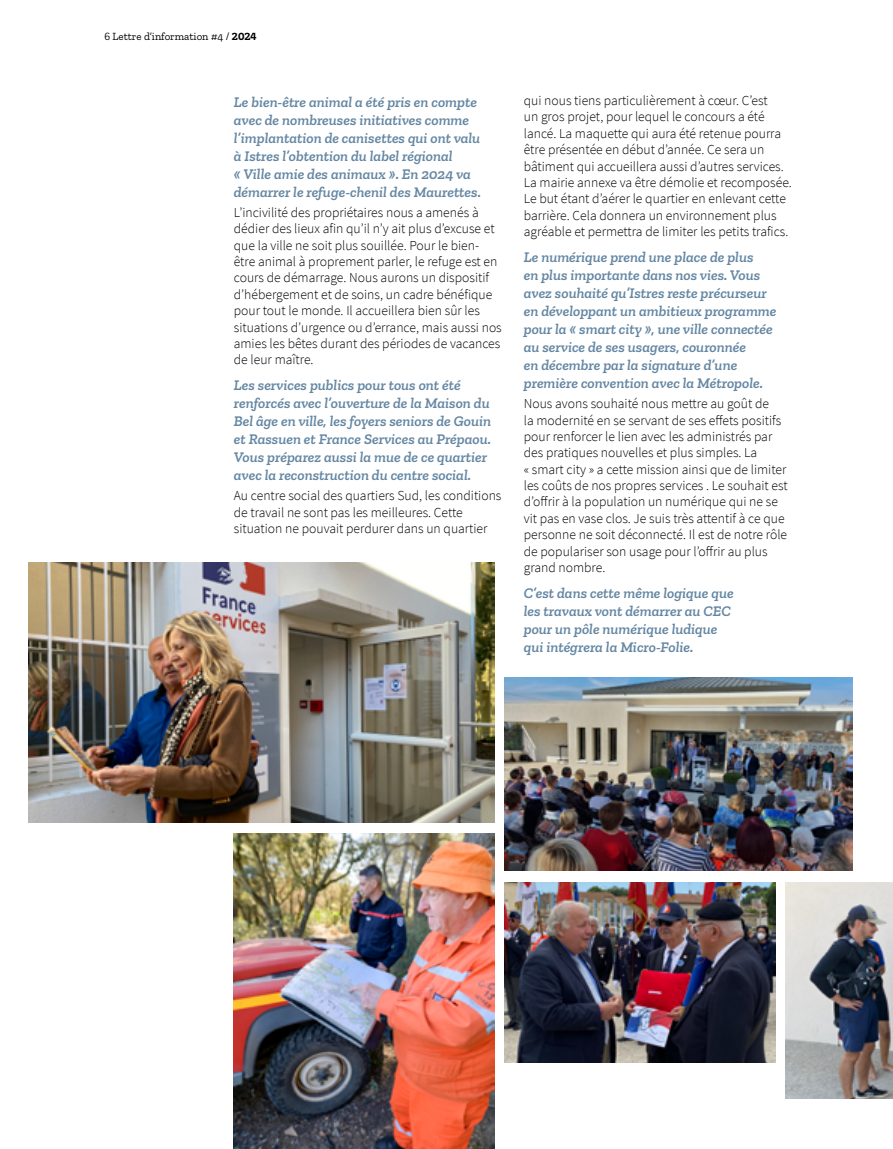
<style>
.page{position:relative;width:893px;height:1149px;background:#fff}
.page>*{position:absolute;margin:0;border:0;box-sizing:border-box;transform-origin:0 0}
.t1{font:italic 600 15px/18px "Zilla Slab";color:#6587a3}
.t2{font:300 13.65px/16.4px "Source Sans Pro";color:#000}
.t3{font:10.95px "Zilla Slab";color:#000}
.s1{font-weight:700}
</style>
<div class="page">
<img style="left:785px;top:882px;width:108px;height:215px">
<img style="left:504px;top:882px;width:271px;height:180px">
<img style="left:29px;top:562px;width:465px;height:259px">
<img style="left:504px;top:677px;width:348px;height:193px">
<img style="left:234px;top:833px;width:260px;height:315px">
<p class="t3" style="left:104px;top:30px;width:154px">6 Lettre d’information #4 / <span class="s1">2024</span></p>
<p class="t1" style="left:234px;top:93px;width:249px">Le bien-être animal a été pris en compte avec de nombreuses initiatives comme l’implantation de canisettes qui ont valu à Istres l’obtention du label régional<br>« Ville amie des animaux ». En 2024 va démarrer le refuge-chenil des Maurettes.</p>
<p class="t2" style="left:234px;top:204px;width:269px">L’incivilité des propriétaires nous a amenés à dédier des lieux afin qu’il n’y ait plus d’excuse et que la ville ne soit plus souillée. Pour le bien&shy;être animal à proprement parler, le refuge est en cours de démarrage. Nous aurons un dispositif d’hébergement et de soins, un cadre bénéfique pour tout le monde. Il accueillera bien sûr les situations d’urgence ou d’errance, mais aussi nos amies les bêtes durant des périodes de vacances de leur maître.</p>
<p class="t1" style="left:234px;top:376px;width:259px">Les services publics pour tous ont été renforcés avec l’ouverture de la Maison du Bel âge en ville, les foyers seniors de Gouin et Rassuen et France Services au Prépaou.<br>Vous préparez aussi la mue de ce quartier avec la reconstruction du centre social.</p>
<p class="t2" style="left:234px;top:487px;width:269px">Au centre social des quartiers Sud, les conditions de travail ne sont pas les meilleures. Cette situation ne pouvait perdurer dans un quartier</p>
<p class="t2" style="left:524px;top:92px;width:270px">qui nous tiens particulièrement à cœur. C’est<br>un gros projet, pour lequel le concours a été lancé. La maquette qui aura été retenue pourra être présentée en début d’année. Ce sera un bâtiment qui accueillera aussi d’autres services.<br>La mairie annexe va être démolie et recomposée.<br>Le but étant d’aérer le quartier en enlevant cette barrière. Cela donnera un environnement plus agréable et permettra de limiter les petits trafics.</p>
<p class="t1" style="left:524px;top:248px;width:254px">Le numérique prend une place de plus<br>en plus importante dans nos vies. Vous avez souhaité qu’Istres reste précurseur en développant un ambitieux programme pour la « smart city », une ville connectée au service de ses usagers, couronnée<br>en décembre par la signature d’une première convention avec la Métropole.</p>
<p class="t2" style="left:524px;top:395px;width:265px">Nous avons souhaité nous mettre au goût de<br>la modernité en se servant de ses effets positifs pour renforcer le lien avec les administrés par des pratiques nouvelles et plus simples. La<br>« smart city » a cette mission ainsi que de limiter les coûts de nos propres services . Le souhait est d’offrir à la population un numérique qui ne se vit pas en vase clos. Je suis très attentif à ce que personne ne soit déconnecté. Il est de notre rôle de populariser son usage pour l’offrir au plus grand nombre.</p>
<p class="t1" style="left:524px;top:583px;width:211px">C’est dans cette même logique que les travaux vont démarrer au CEC pour un pôle numérique ludique qui intégrera la Micro-Folie.</p>
</div>
